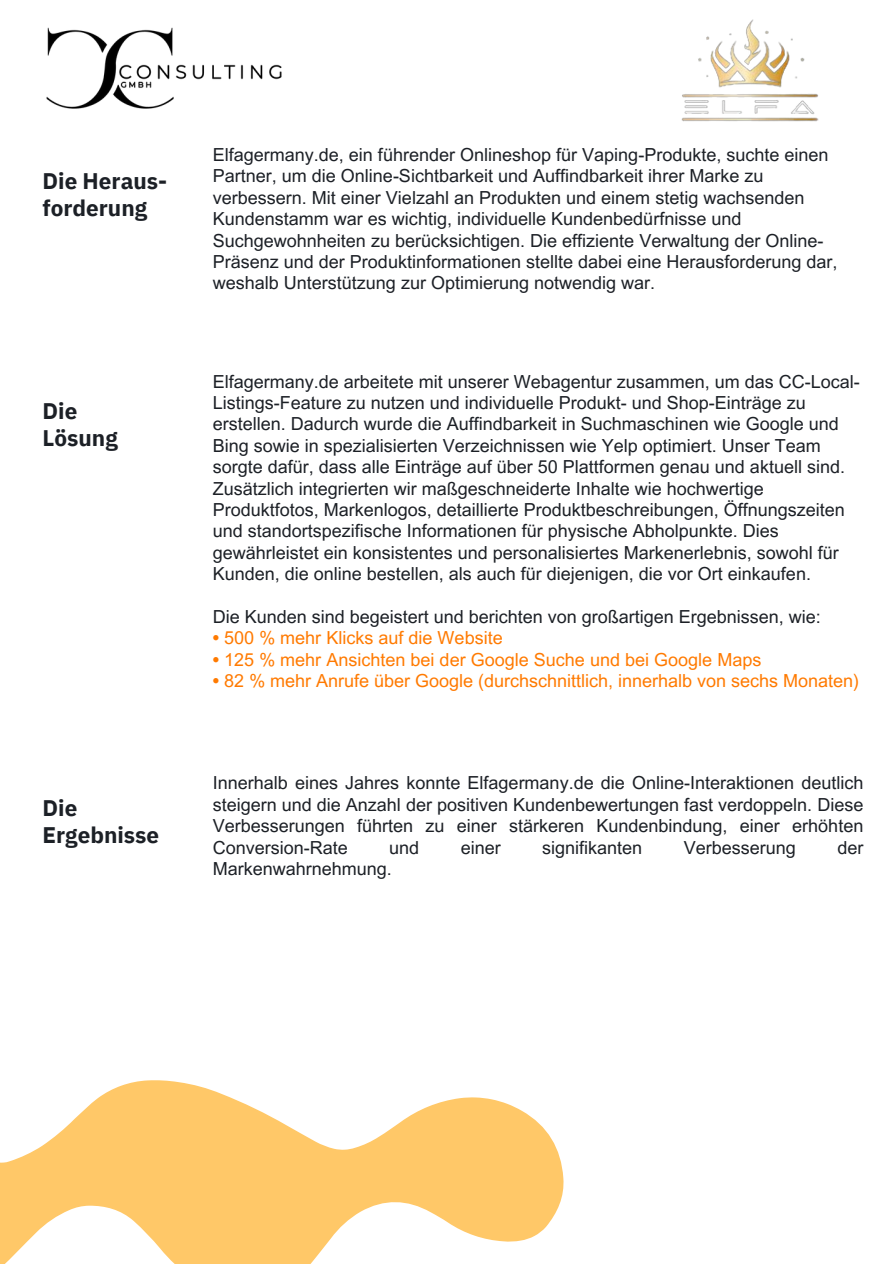
<style>
.page{position:relative;width:894px;height:1264px;background:#fff}
.page>*{position:absolute;margin:0;border:0;box-sizing:border-box;transform-origin:0 0}
.t1{font:700 22.5px/27px "IBM Plex Sans";color:#1c2026}
.t2{font:18px/21.3px "Arial MT Pro";color:#1c2026}
.t3{font:18px "Arial MT Pro";color:#ff7a00}
.s1{font-weight:700}
</style>
<div class="page">
<img style="left:46px;top:27px;width:236px;height:82px">
<img style="left:681px;top:19px;width:137px;height:103px">
<svg style="left:0;top:1080px;width:564px;height:183px;fill:#ffc868"></svg>
<p class="t1" style="left:43px;top:167px;width:126px">Die Heraus&shy;forderung</p>
<p class="t1" style="left:43px;top:397px;width:77px">Die<br>Lösung</p>
<p class="t1" style="left:43px;top:794px;width:118px">Die<br>Ergebnisse</p>
<p class="t2" style="left:213px;top:146px;width:626px">Elfagermany.de, ein führender Onlineshop für Vaping-Produkte, suchte einen Partner, um die Online-Sichtbarkeit und Auffindbarkeit ihrer Marke zu verbessern. Mit einer Vielzahl an Produkten und einem stetig wachsenden Kundenstamm war es wichtig, individuelle Kundenbedürfnisse und Suchgewohnheiten zu berücksichtigen. Die effiziente Verwaltung der Online-Präsenz und der Produktinformationen stellte dabei eine Herausforderung dar, weshalb Unterstützung zur Optimierung notwendig war.</p>
<p class="t2" style="left:213px;top:373px;width:648px">Elfagermany.de arbeitete mit unserer Webagentur zusammen, um das CC-Local-Listings-Feature zu nutzen und individuelle Produkt- und Shop-Einträge zu erstellen. Dadurch wurde die Auffindbarkeit in Suchmaschinen wie Google und Bing sowie in spezialisierten Verzeichnissen wie Yelp optimiert. Unser Team sorgte dafür, dass alle Einträge auf über 50 Plattformen genau und aktuell sind.</p>
<p class="t2" style="left:213px;top:480px;width:633px">Zusätzlich integrierten wir maßgeschneiderte Inhalte wie hochwertige Produktfotos, Markenlogos, detaillierte Produktbeschreibungen, Öffnungszeiten und standortspezifische Informationen für physische Abholpunkte. Dies gewährleistet ein konsistentes und personalisiertes Markenerlebnis, sowohl für Kunden, die online bestellen, als auch für diejenigen, die vor Ort einkaufen.</p>
<p class="t2" style="left:213px;top:608px;width:609px">Die Kunden sind begeistert und berichten von großartigen Ergebnissen, wie:</p>
<h1 class="t3" style="left:213px;top:631px;width:291px"><span class="s1">•</span> 500 % mehr Klicks auf die Website</h1>
<p class="t3" style="left:213px;top:652px;width:550px"><span class="s1">•</span> 125 % mehr Ansichten bei der Google Suche und bei Google Maps</p>
<p class="t3" style="left:213px;top:674px;width:647px"><span class="s1">•</span> 82 % mehr Anrufe über Google (durchschnittlich, innerhalb von sechs Monaten)</p>
<p class="t2" style="left:213px;top:774px;width:652px;text-align:justify">Innerhalb eines Jahres konnte Elfagermany.de die Online-Interaktionen deutlich steigern und die Anzahl der positiven Kundenbewertungen fast verdoppeln. Diese Verbesserungen führten zu einer stärkeren Kundenbindung, einer erhöhten Conversion-Rate</p>
<p class="t2" style="left:389px;top:838px;width:31px">und</p>
<p class="t2" style="left:460px;top:838px;width:41px">einer</p>
<p class="t2" style="left:542px;top:838px;width:101px">signifikanten</p>
<p class="t2" style="left:683px;top:838px;width:113px">Verbesserung</p>
<p class="t2" style="left:837px;top:838px;width:27px">der</p>
<p class="t2" style="left:213px;top:860px;width:180px">Markenwahrnehmung.</p>
</div>
